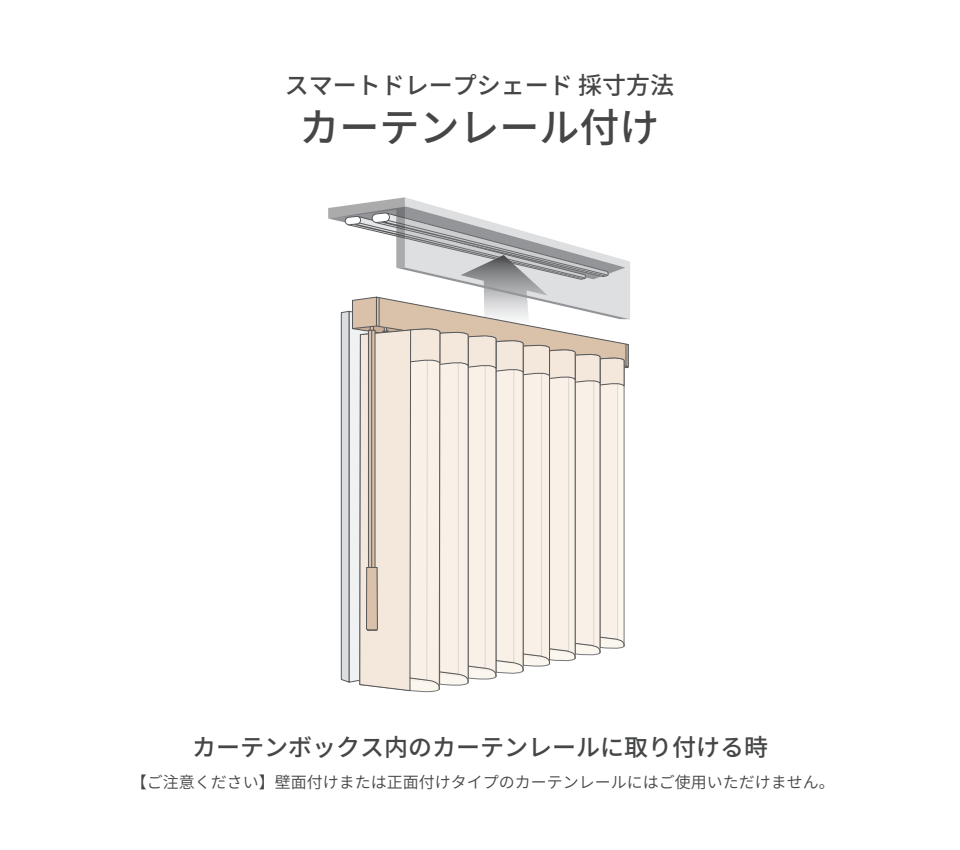
<style>
.page{position:relative;width:960px;height:850px;background:#fff}
.page>*{position:absolute;margin:0;border:0;box-sizing:border-box;transform-origin:0 0}
.t1{font:500 40px "Noto Sans CJ Kjp";color:#454647}
.t2{font:500 24px "Noto Sans CJ Kjp";color:#454647}
.t3{font:600 16px "Noto Sans CJ Kjp";color:#454647}
</style>
<div class="page">
<svg style="left:328px;top:197px;width:302px;height:495px"></svg>
<h2 class="t2" style="left:285px;top:71px;width:391px">スマートドレープシェード 採寸方法</h2>
<h1 class="t1" style="left:300px;top:104px;width:361px">カーテンレール付け</h1>
<h2 class="t2" style="left:192px;top:733px;width:577px">カーテンボックス内のカーテンレールに取り付ける時</h2>
<p class="t3" style="left:131px;top:774px;width:705px">【ご注意ください】壁面付けまたは正面付けタイプのカーテンレールにはご使用いただけません。</p>
</div>
